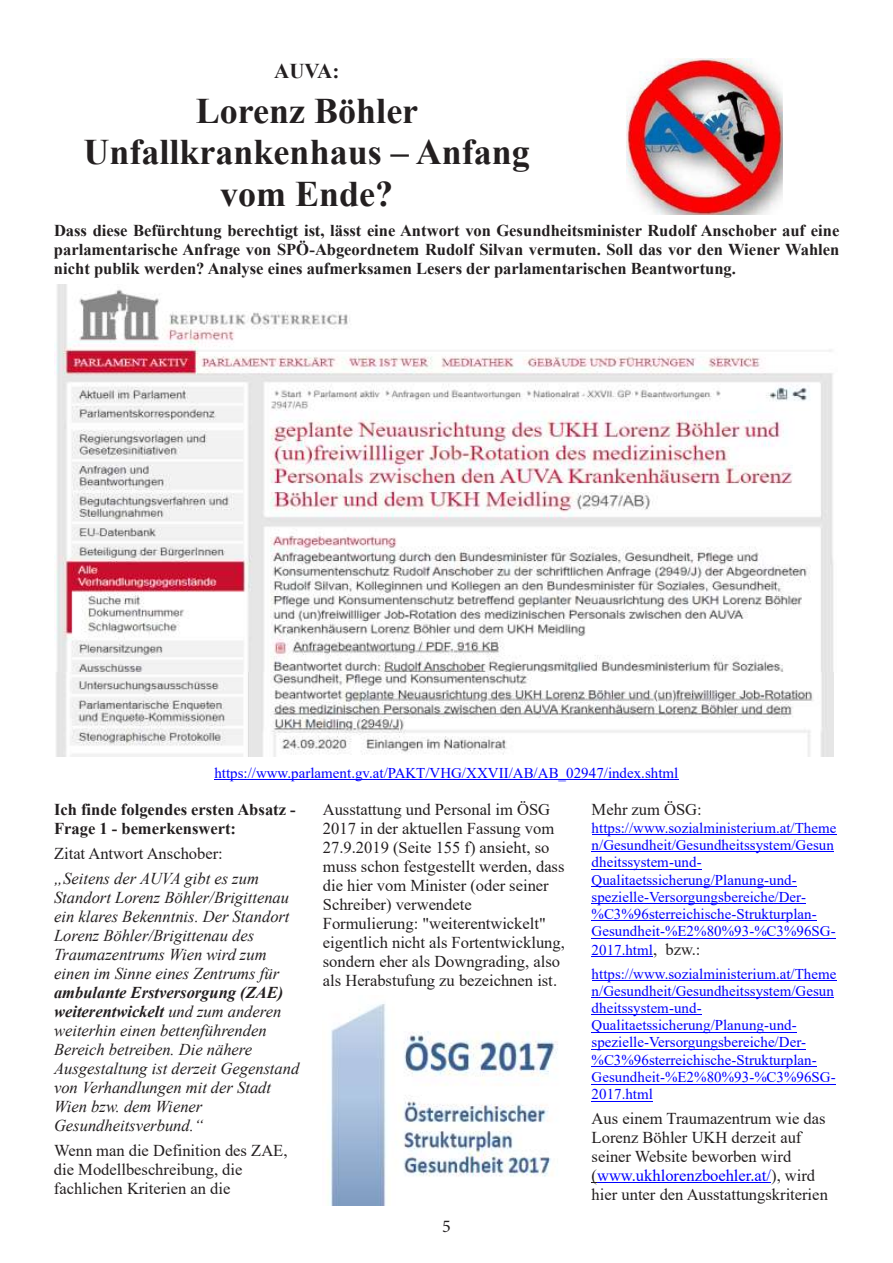
<style>
.page{position:relative;width:893px;height:1263px;background:#fff}
.page>*{position:absolute;margin:0;border:0;box-sizing:border-box;transform-origin:0 0}
.t1{font:700 36px/41.4px "Times New Roman";color:#231f20;text-align:center}
.t2{font:700 21px "Times New Roman";color:#231f20}
.t3{font:18px "Minion Pro";color:#231f20}
.t4{font:16.5px/19px "Times New Roman";color:#231f20}
.t5{font:italic 16.5px/19px "Times New Roman";color:#231f20}
.t6{font:700 16.5px/19px "Times New Roman";color:#231f20;text-align:justify}
.t7{font:15px/17.2px "Times New Roman";color:#00f}
.s1{font-weight:700}
.s2{font-size:16.5px;color:#231f20}
.s3{color:#00f}
</style>
<div class="page">
<img style="left:626px;top:58px;width:156px;height:156px">
<img style="left:54px;top:284px;width:779px;height:388px">
<img style="left:56px;top:672px;width:777px;height:84px">
<hr style="left:214px;top:779px;width:465px;height:1px;background:#00f">
<img style="left:327px;top:1004px;width:231px;height:202px">
<hr style="left:592px;top:834px;width:244px;height:1px;background:#00f">
<hr style="left:592px;top:851px;width:242px;height:1px;background:#00f">
<hr style="left:592px;top:869px;width:110px;height:1px;background:#00f">
<hr style="left:592px;top:886px;width:205px;height:1px;background:#00f">
<hr style="left:592px;top:903px;width:214px;height:1px;background:#00f">
<hr style="left:592px;top:920px;width:225px;height:1px;background:#00f">
<hr style="left:592px;top:938px;width:244px;height:1px;background:#00f">
<hr style="left:592px;top:956px;width:61px;height:1px;background:#00f">
<hr style="left:592px;top:980px;width:244px;height:1px;background:#00f">
<hr style="left:592px;top:997px;width:242px;height:1px;background:#00f">
<hr style="left:592px;top:1014px;width:110px;height:1px;background:#00f">
<hr style="left:592px;top:1032px;width:205px;height:1px;background:#00f">
<hr style="left:592px;top:1049px;width:214px;height:1px;background:#00f">
<hr style="left:592px;top:1066px;width:225px;height:1px;background:#00f">
<hr style="left:592px;top:1084px;width:244px;height:1px;background:#00f">
<hr style="left:592px;top:1101px;width:61px;height:1px;background:#00f">
<hr style="left:597px;top:1182px;width:174px;height:1px;background:#00f">
<p class="t2" style="left:274px;top:56px;width:67px">AUVA:</p>
<h1 class="t1" style="left:84px;top:89px;width:448px">Lorenz Böhler<br>Unfallkrankenhaus – Anfang vom Ende?</h1>
<p class="t6" style="left:54px;top:220px;width:787px">Dass diese Befürchtung berechtigt ist, lässt eine Antwort von Gesundheitsminister Rudolf Anschober auf eine parlamentarische Anfrage von SPÖ-Abgeordnetem Rudolf Silvan vermuten. Soll das vor den Wiener Wahlen nicht publik werden? Analyse eines aufmerksamen Lesers der parlamentarischen Beantwortung.</p>
<p class="t7" style="left:214px;top:763px;width:465px">https://www.parlament.gv.at/PAKT/VHG/XXVII/AB/AB_02947/index.shtml</p>
<p class="t6" style="left:54px;top:799px;width:243px">Ich finde folgendes ersten Absatz -<br>Frage 1 - bemerkenswert:</p>
<p class="t4" style="left:54px;top:843px;width:170px">Zitat Antwort Anschober:</p>
<p class="t5" style="left:54px;top:869px;width:237px">„Seitens der AUVA gibt es zum<br>Standort Lorenz Böhler/Brigittenau ein klares Bekenntnis. Der Standort<br>Lorenz Böhler/Brigittenau des<br>Traumazentrums Wien wird zum einen im Sinne eines Zentrums für</p>
<p class="t5" style="left:54px;top:982px;width:247px"><span class="s1">ambulante Erstversorgung (ZAE) weiterentwickelt</span> und zum anderen weiterhin einen bettenführenden<br>Bereich betreiben. Die nähere<br>Ausgestaltung ist derzeit Gegenstand von Verhandlungen mit der Stadt<br>Wien bzw. dem Wiener<br>Gesundheitsverbund.“</p>
<p class="t4" style="left:54px;top:1140px;width:235px">Wenn man die Definition des ZAE, die Modellbeschreibung, die fachlichen Kriterien an die</p>
<p class="t4" style="left:323px;top:799px;width:244px">Ausstattung und Personal im ÖSG 2017 in der aktuellen Fassung vom 27.9.2019 (Seite 155 f) ansieht, so muss schon festgestellt werden, dass die hier vom Minister (oder seiner Schreiber) verwendete Formulierung: "weiterentwickelt" eigentlich nicht als Fortentwicklung, sondern eher als Downgrading, also als Herabstufung zu bezeichnen ist.</p>
<p class="t4" style="left:592px;top:799px;width:112px">Mehr zum ÖSG:</p>
<p class="t7" style="left:592px;top:818px;width:246px">https://www.sozialministerium.at/Theme n/Gesundheit/Gesundheitssystem/Gesun dheitssystem-und-Qualitaetssicherung/Planung-und&shy;spezielle-Versorgungsbereiche/Der-%C3%96sterreichische-Strukturplan-Gesundheit-%E2%80%93-%C3%96SG-</p>
<p class="t7" style="left:592px;top:938px;width:246px;line-height:23.5px">2017.html<span class="s2">, bzw.: </span>https://www.sozialministerium.at/Theme</p>
<p class="t7" style="left:592px;top:982px;width:246px">n/Gesundheit/Gesundheitssystem/Gesun dheitssystem-und-<br>Qualitaetssicherung/Planung-und&shy;spezielle-Versorgungsbereiche/Der-%C3%96sterreichische-Strukturplan-<br>Gesundheit-%E2%80%93-%C3%96SG-<br>2017.html</p>
<p class="t4" style="left:592px;top:1108px;width:238px">Aus einem Traumazentrum wie das Lorenz Böhler UKH derzeit auf seiner Website beworben wird (<span class="s3">www.ukhlorenzboehler.at/</span>), wird hier unter den Ausstattungskriterien</p>
<p class="t3" style="left:442px;top:1214px;width:10px">5</p>
</div>
